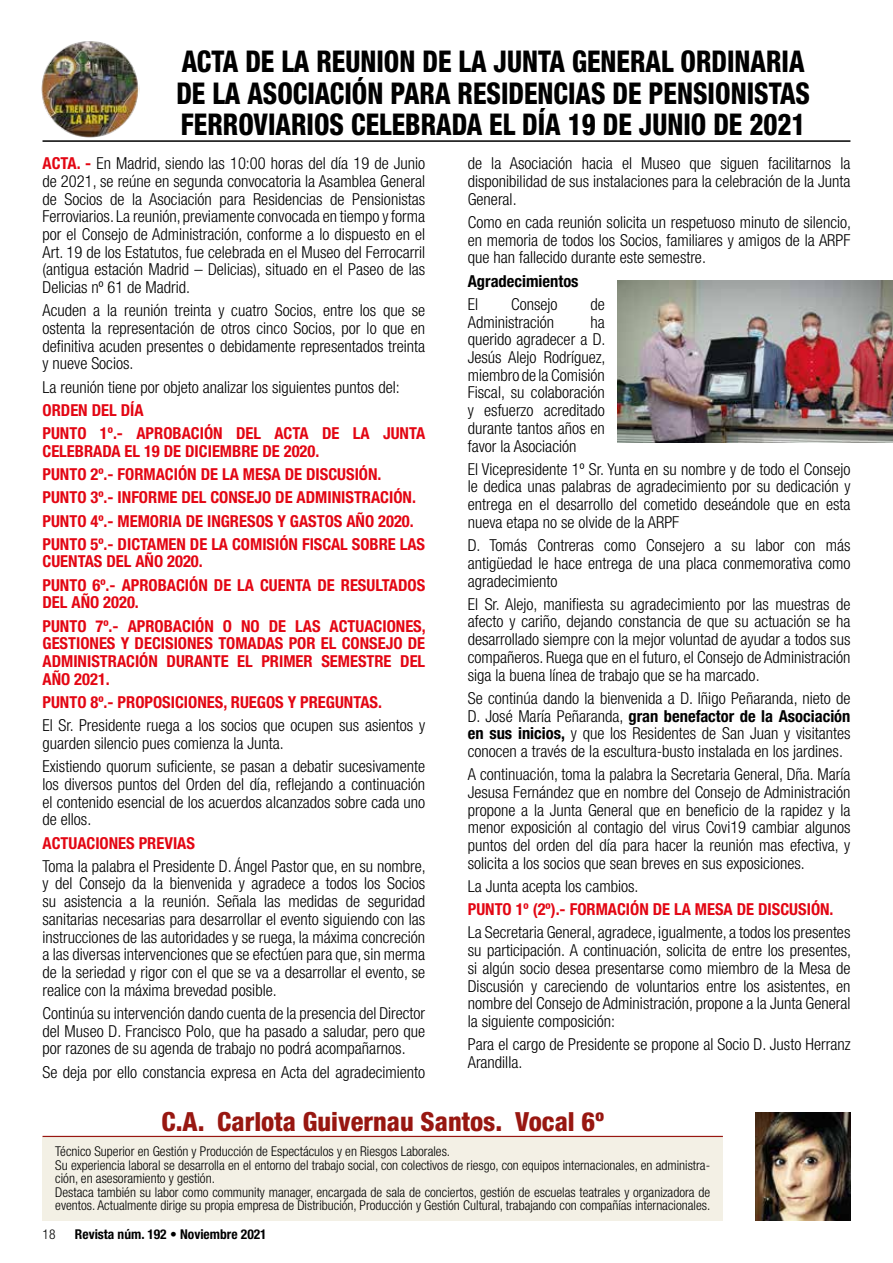
<style>
.page{position:relative;width:893px;height:1263px;background:#fff}
.page>*{position:absolute;margin:0;border:0;box-sizing:border-box;transform-origin:0 0}
.t1{font:800 condensed 30px/31.5px "Helvetica Neue LT Std";color:#000;scale:.9 1}
.t2{font:800 condensed 26.4px "Helvetica Neue LT Std";color:#981711}
.t3{font:300 condensed 16.5px/17.7px "Helvetica Neue LT Std";color:#000;text-align:justify}
.t4{font:700 condensed 16.5px/23.2px "Helvetica Neue LT Std";color:#e30613}
.t5{font:700 condensed 16.5px "Helvetica Neue LT Std";color:#000}
.t6{font:300 condensed 13.5px/13.5px "Helvetica Neue LT Std";color:#000}
.t7{font:700 condensed 13.5px "Helvetica Neue LT Std";color:#000}
.s1{font-weight:700;color:#e30613}
.s2{font-weight:700}
</style>
<div class="page">
<img style="left:41px;top:41px;width:99px;height:97px">
<hr style="left:43px;top:140px;width:807px;height:2px;background:#000">
<img style="left:755px;top:1112px;width:95px;height:108px">
<div style="left:43px;top:1137px;width:680px;height:83px;background:#f3f0e5"></div>
<hr style="left:43px;top:1136px;width:680px;height:1px;background:#981711">
<img style="left:618px;top:281px;width:275px;height:162px">
<h1 class="t1" style="left:176px;top:46px;width:706px">ACTA DE LA REUNION DE LA JUNTA GENERAL ORDINARIA<br>DE LA ASOCIACIÓN PARA RESIDENCIAS DE PENSIONISTAS<br>FERROVIARIOS CELEBRADA EL DÍA 19 DE JUNIO DE 2021</h1>
<p class="t3" style="left:43px;top:154px;width:384px"><span class="s1">ACTA. -</span> En Madrid, siendo las 10:00 horas del día 19 de Junio de 2021, se reúne en segunda convocatoria la Asamblea General de Socios de la Asociación para Residencias de Pensionistas Ferroviarios. La reunión, previamente convocada en tiempo y forma por el Consejo de Administración, conforme a lo dispuesto en el Art. 19 de los Estatutos, fue celebrada en el Museo del Ferrocarril (antigua estación Madrid – Delicias), situado en el Paseo de las Delicias nº 61 de Madrid.</p>
<p class="t3" style="left:43px;top:301px;width:384px">Acuden a la reunión treinta y cuatro Socios, entre los que se ostenta la representación de otros cinco Socios, por lo que en definitiva acuden presentes o debidamente representados treinta y nueve Socios.</p>
<p class="t3" style="left:43px;top:378px;width:359px">La reunión tiene por objeto analizar los siguientes puntos del:</p>
<p class="t4" style="left:43px;top:398px;width:384px">ORDEN DEL DÍA<br>PUNTO 1º.- APROBACIÓN DEL ACTA DE LA JUNTA</p>
<p class="t4" style="left:43px;top:439px;width:384px">CELEBRADA EL 19 DE DICIEMBRE DE 2020.<br>PUNTO 2º.- FORMACIÓN DE LA MESA DE DISCUSIÓN.<br>PUNTO 3º.- INFORME DEL CONSEJO DE ADMINISTRACIÓN.<br>PUNTO 4º.- MEMORIA DE INGRESOS Y GASTOS AÑO 2020.<br>PUNTO 5º.- DICTAMEN DE LA COMISIÓN FISCAL SOBRE LAS</p>
<p class="t4" style="left:43px;top:550px;width:384px">CUENTAS DEL AÑO 2020.<br>PUNTO 6º.- APROBACIÓN DE LA CUENTA DE RESULTADOS</p>
<p class="t4" style="left:43px;top:591px;width:385px">DEL AÑO 2020.<br>PUNTO 7º.- APROBACIÓN O NO DE LAS ACTUACIONES,</p>
<p class="t4" style="left:43px;top:634px;width:384px;line-height:17.7px;text-align:justify">GESTIONES Y DECISIONES TOMADAS POR EL CONSEJO DE ADMINISTRACIÓN DURANTE EL PRIMER SEMESTRE DEL AÑO 2021.</p>
<p class="t4" style="left:43px;top:690px;width:341px">PUNTO 8º.- PROPOSICIONES, RUEGOS Y PREGUNTAS.</p>
<p class="t3" style="left:43px;top:716px;width:384px">El Sr. Presidente ruega a los socios que ocupen sus asientos y guarden silencio pues comienza la Junta.</p>
<p class="t3" style="left:43px;top:757px;width:384px">Existiendo quorum suficiente, se pasan a debatir sucesivamente los diversos puntos del Orden del día, reflejando a continuación el contenido esencial de los acuerdos alcanzados sobre cada uno de ellos.</p>
<p class="t4" style="left:43px;top:831px;width:154px">ACTUACIONES PREVIAS</p>
<p class="t3" style="left:43px;top:857px;width:385px">Toma la palabra el Presidente D. Ángel Pastor que, en su nombre, y del Consejo da la bienvenida y agradece a todos los Socios su asistencia a la reunión. Señala las medidas de seguridad sanitarias necesarias para desarrollar el evento siguiendo con las instrucciones de las autoridades y se ruega, la máxima concreción a las diversas intervenciones que se efectúen para que, sin merma de la seriedad y rigor con el que se va a desarrollar el evento, se realice con la máxima brevedad posible.</p>
<p class="t3" style="left:43px;top:1004px;width:384px">Continúa su intervención dando cuenta de la presencia del Director del Museo D. Francisco Polo, que ha pasado a saludar, pero que por razones de su agenda de trabajo no podrá acompañarnos.</p>
<p class="t3" style="left:43px;top:1063px;width:384px">Se deja por ello constancia expresa en Acta del agradecimiento</p>
<p class="t3" style="left:468px;top:154px;width:384px">de la Asociación hacia el Museo que siguen facilitarnos la disponibilidad de sus instalaciones para la celebración de la Junta General.</p>
<p class="t3" style="left:468px;top:213px;width:385px">Como en cada reunión solicita un respetuoso minuto de silencio, en memoria de todos los Socios, familiares y amigos de la ARPF que han fallecido durante este semestre.</p>
<p class="t5" style="left:468px;top:271px;width:112px">Agradecimientos</p>
<p class="t3" style="left:468px;top:295px;width:12px">El</p>
<p class="t3" style="left:511px;top:295px;width:48px">Consejo</p>
<p class="t3" style="left:590px;top:295px;width:16px">de</p>
<p class="t3" style="left:468px;top:313px;width:88px">Administración</p>
<p class="t3" style="left:468px;top:313px;width:139px;text-indent:123px">ha querido agradecer a D.<br>Jesús Alejo Rodríguez, miembro de la Comisión Fiscal, su colaboración y esfuerzo acreditado durante tantos años en favor la Asociación</p>
<p class="t3" style="left:468px;top:460px;width:384px">El Vicepresidente 1º Sr. Yunta en su nombre y de todo el Consejo le dedica unas palabras de agradecimiento por su dedicación y entrega en el desarrollo del cometido deseándole que en esta nueva etapa no se olvide de la ARPF</p>
<p class="t3" style="left:468px;top:536px;width:384px">D. Tomás Contreras como Consejero a su labor con más antigüedad le hace entrega de una placa conmemorativa como agradecimiento</p>
<p class="t3" style="left:468px;top:595px;width:384px">El Sr. Alejo, manifiesta su agradecimiento por las muestras de afecto y cariño, dejando constancia de que su actuación se ha desarrollado siempre con la mejor voluntad de ayudar a todos sus compañeros. Ruega que en el futuro, el Consejo de Administración siga la buena línea de trabajo que se ha marcado.</p>
<p class="t3" style="left:468px;top:689px;width:384px">Se continúa dando la bienvenida a D. Iñigo Peñaranda, nieto de D. José María Peñaranda, <span class="s2">gran benefactor de la Asociación en sus inicios,</span> y que los Residentes de San Juan y visitantes conocen a través de la escultura-busto instalada en los jardines.</p>
<p class="t3" style="left:468px;top:765px;width:384px">A continuación, toma la palabra la Secretaria General, Dña. María Jesusa Fernández que en nombre del Consejo de Administración propone a la Junta General que en beneficio de la rapidez y la menor exposición al contagio del virus Covi19 cambiar algunos puntos del orden del día para hacer la reunión mas efectiva, y solicita a los socios que sean breves en sus exposiciones.</p>
<p class="t3" style="left:468px;top:877px;width:172px">La Junta acepta los cambios.</p>
<p class="t4" style="left:468px;top:897px;width:367px">PUNTO 1º (2º).- FORMACIÓN DE LA MESA DE DISCUSIÓN.</p>
<p class="t3" style="left:468px;top:923px;width:385px">La Secretaria General, agradece, igualmente, a todos los presentes su participación. A continuación, solicita de entre los presentes, si algún socio desea presentarse como miembro de la Mesa de Discusión y careciendo de voluntarios entre los asistentes, en nombre del Consejo de Administración, propone a la Junta General la siguiente composición:</p>
<p class="t3" style="left:468px;top:1035px;width:384px">Para el cargo de Presidente se propone al Socio D. Justo Herranz<br>Arandilla.</p>
<h2 class="t2" style="left:161px;top:1105px;width:444px">C.A. Carlota Guivernau Santos. Vocal 6º</h2>
<p class="t6" style="left:55px;top:1144px;width:656px">Técnico Superior en Gestión y Producción de Espectáculos y en Riesgos Laborales.<br>Su experiencia laboral se desarrolla en el entorno del trabajo social, con colectivos de riesgo, con equipos internacionales, en administra&shy;ción, en asesoramiento y gestión.<br>Destaca también su labor como community manager, encargada de sala de conciertos, gestión de escuelas teatrales y organizadora de eventos. Actualmente dirige su propia empresa de Distribución, Producción y Gestión Cultural, trabajando con compañías internacionales.</p>
<p class="t6" style="left:43px;top:1227px;width:14px">18</p>
<p class="t7" style="left:75px;top:1225px;width:193px">Revista núm. 192 • Noviembre 2021</p>
</div>
